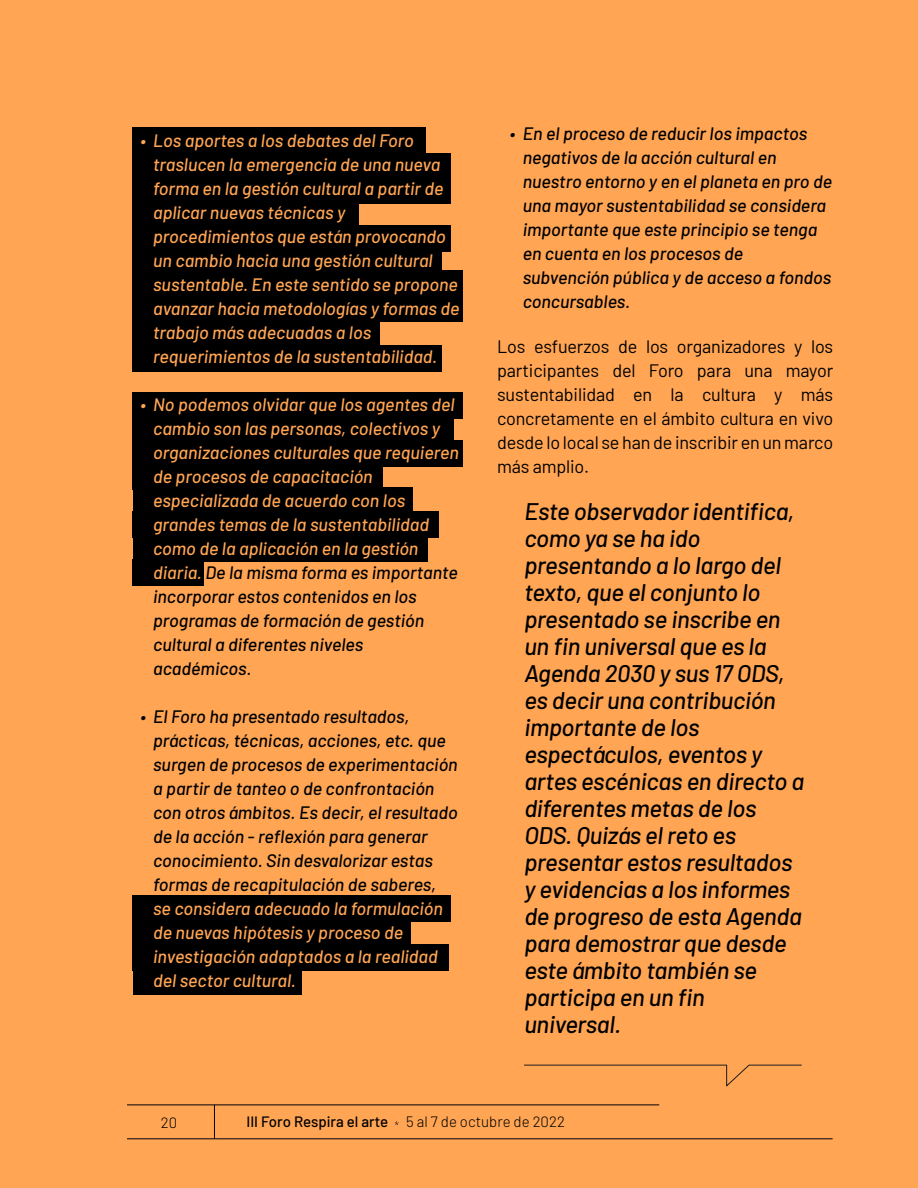
<style>
.page{position:relative;width:918px;height:1188px;background:#ffa554}
.page>*{position:absolute;margin:0;border:0;box-sizing:border-box;transform-origin:0 0}
.t1{font:italic 500 24px/27px "Barlow";letter-spacing:-.01em;color:#000}
.t2{font:italic 500 18px/24px "Barlow";color:#ffa554}
.t3{font:italic 500 18px/24px "Barlow";color:#000}
.t4{font:18px/24px "Barlow";letter-spacing:-.01em;color:#000;text-align:justify}
.t5{font:500 15px "Barlow";color:#000}
.t6{font:300 15px "Barlow";color:#000}
.s1{color:#000}
.s2{font-weight:300}
</style>
<div class="page">
<hr style="left:127px;top:1105px;width:532px;height:1px;background:#000209">
<hr style="left:127px;top:1139px;width:706px;height:1px;background:#000209">
<hr style="left:214px;top:1105px;width:1px;height:34px;background:#000209">
<svg style="left:395px;top:1121px;width:4px;height:4px"></svg>
<div style="left:133px;top:128px;width:293px;height:26px;background:#000"></div>
<div style="left:133px;top:392px;width:330px;height:27px;background:#000"></div>
<div style="left:133px;top:418px;width:321px;height:27px;background:#000"></div>
<div style="left:133px;top:440px;width:330px;height:27px;background:#000"></div>
<div style="left:133px;top:463px;width:250px;height:27px;background:#000"></div>
<div style="left:133px;top:488px;width:279px;height:26px;background:#000"></div>
<div style="left:133px;top:511px;width:306px;height:27px;background:#000"></div>
<div style="left:133px;top:535px;width:295px;height:26px;background:#000"></div>
<div style="left:133px;top:559px;width:71px;height:27px;background:#000"></div>
<div style="left:133px;top:895px;width:318px;height:27px;background:#000"></div>
<div style="left:133px;top:920px;width:278px;height:27px;background:#000"></div>
<div style="left:133px;top:944px;width:316px;height:26px;background:#000"></div>
<div style="left:133px;top:968px;width:169px;height:27px;background:#000"></div>
<div style="left:133px;top:153px;width:318px;height:27px;background:#000"></div>
<div style="left:133px;top:177px;width:318px;height:27px;background:#000"></div>
<div style="left:133px;top:201px;width:226px;height:27px;background:#000"></div>
<div style="left:133px;top:225px;width:318px;height:27px;background:#000"></div>
<div style="left:133px;top:249px;width:309px;height:27px;background:#000"></div>
<div style="left:133px;top:270px;width:330px;height:27px;background:#000"></div>
<div style="left:133px;top:296px;width:330px;height:26px;background:#000"></div>
<div style="left:133px;top:318px;width:247px;height:27px;background:#000"></div>
<div style="left:133px;top:345px;width:309px;height:26px;background:#000"></div>
<svg style="left:524px;top:1064px;width:278px;height:23px"></svg>
<p class="t2" style="left:153px;top:128px;width:308px;text-indent:-13px">• Los aportes a los debates del Foro traslucen la emergencia de una nueva forma en la gestión cultural a partir de aplicar nuevas técnicas y procedimientos que están provocando un cambio hacia una gestión cultural sustentable. En este sentido se propone avanzar hacia metodologías y formas de trabajo más adecuadas a los requerimientos de la sustentabilidad.</p>
<p class="t2" style="left:153px;top:392px;width:307px;text-indent:-13px">• No podemos olvidar que los agentes del cambio son las personas, colectivos y organizaciones culturales que requieren de procesos de capacitación especializada de acuerdo con los grandes temas de la sustentabilidad como de la aplicación en la gestión diaria. <span class="s1">De la misma forma es importante incorporar estos contenidos en los programas de formación de gestión cultural a diferentes niveles académicos.</span></p>
<p class="t3" style="left:153px;top:703px;width:306px;text-indent:-13px">• El Foro ha presentado resultados, prácticas, técnicas, acciones, etc. que surgen de procesos de experimentación a partir de tanteo o de confrontación con otros ámbitos. Es decir, el resultado de la acción - reflexión para generar conocimiento. Sin desvalorizar estas formas de recapitulación de saberes,</p>
<p class="t2" style="left:153px;top:895px;width:291px">se considera adecuado la formulación de nuevas hipótesis y proceso de investigación adaptados a la realidad del sector cultural.</p>
<p class="t3" style="left:523px;top:120px;width:311px;text-indent:-13px">• En el proceso de reducir los impactos negativos de la acción cultural en nuestro entorno y en el planeta en pro de una mayor sustentabilidad se considera importante que este principio se tenga en cuenta en los procesos de subvención pública y de acceso a fondos concursables.</p>
<p class="t4" style="left:497px;top:333px;width:338px">Los esfuerzos de los organizadores y los participantes del Foro para una mayor sustentabilidad en la cultura y más concretamente en el ámbito cultura en vivo desde lo local se han de inscribir en un marco más amplio.</p>
<p class="t1" style="left:524px;top:496px;width:282px">Este observador identifica, como ya se ha ido presentando a lo largo del texto, que el conjunto lo presentado se inscribe en un fin universal que es la<br>Agenda 2030 y sus 17 ODS, es decir una contribución importante de los espectáculos, eventos y artes escénicas en directo a diferentes metas de los<br>ODS. Quizás el reto es presentar estos resultados y evidencias a los informes de progreso de esta Agenda para demostrar que desde este ámbito también se participa en un fin universal.</p>
<p class="t6" style="left:161px;top:1112px;width:18px">20</p>
<p class="t5" style="left:247px;top:1111px;width:320px">III Foro Respira el arte <span class="s2">5 al 7 de octubre de 2022</span></p>
</div>
